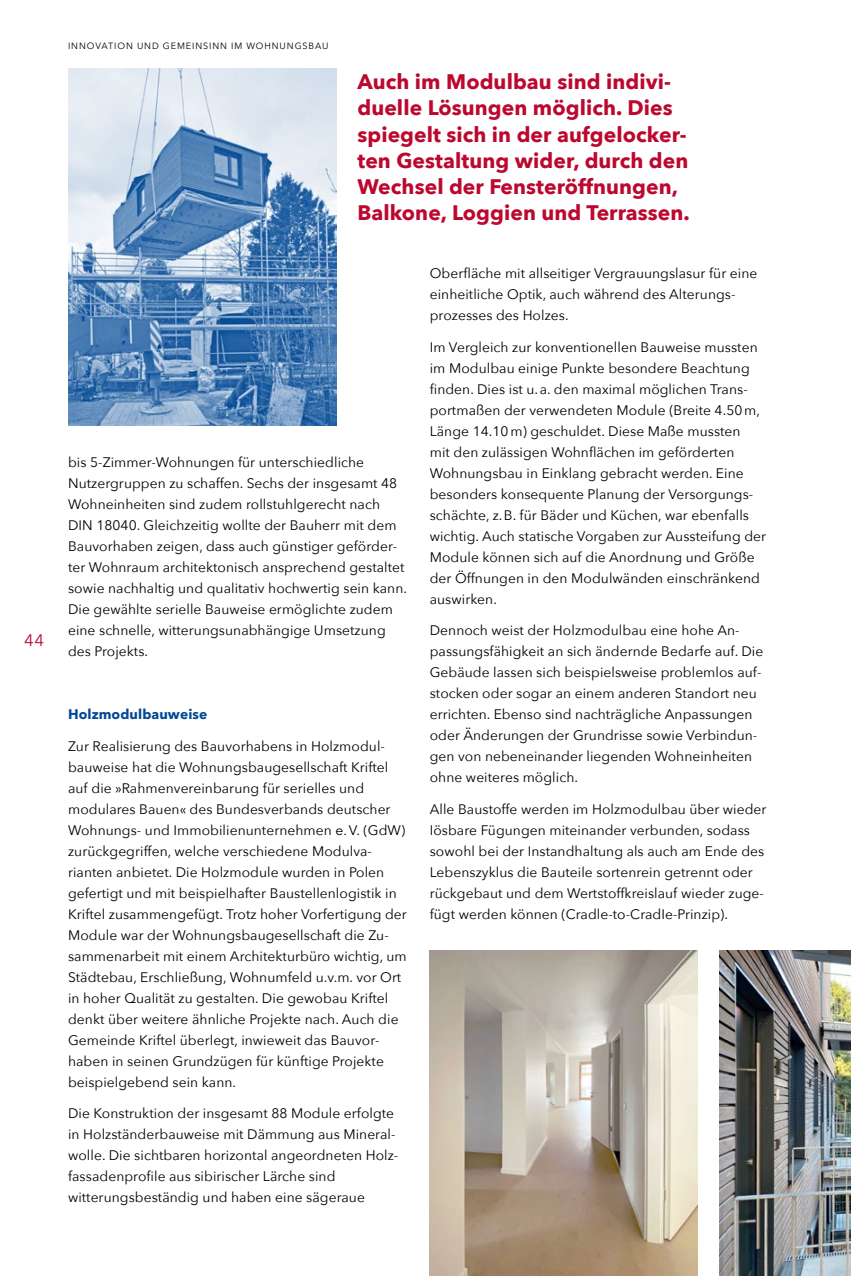
<style>
.page{position:relative;width:851px;height:1276px;background:#fff}
.page>*{position:absolute;margin:0;border:0;box-sizing:border-box;transform-origin:0 0}
.Rotes_Zitat{font:700 21px/26.2px "Avenir Next";letter-spacing:.005em;color:#bc082f}
.t1{font:16.5px "Avenir Next LT Pro";color:#bc082f}
.Fließtext_ohne_Einzug_-_9_2_Pt{font:13.8px/21px "Avenir Next";letter-spacing:.005em;color:#000}
.Subheadline_Fließtext_9_2_Pt{font:700 13.8px "Avenir Next LT Pro";letter-spacing:.005em;color:#004996}
.t2{font:9px "Avenir Next LT Pro";letter-spacing:.1em;color:#000}
.s1{font-family:"Avenir Next LT Pro"}
</style>
<div class="page">
<img style="left:719px;top:950px;width:131px;height:326px">
<img style="left:429px;top:950px;width:268px;height:326px">
<img style="left:68px;top:68px;width:268px;height:357px">
<p class="t1" style="left:24px;top:630px;width:21px">44</p>
<p class="t2" style="left:68px;top:41px;width:262px">INNOVATION UND GEMEINSINN IM WOHNUNGSBAU</p>
<p class="Rotes_Zitat" style="left:357px;top:68px;width:334px">Auch im Modulbau sind indivi&shy;duelle Lösungen möglich. Dies spiegelt sich in der aufgelocker&shy;ten Gestaltung wider, durch den<br>Wechsel der Fensteröffnungen,<br>Balkone, Loggien und Terrassen.</p>
<p class="Fließtext_ohne_Einzug_-_9_2_Pt" style="left:68px;top:451px;width:340px">bis 5-Zimmer-Wohnungen für unterschiedliche Nutzergruppen zu schaffen. Sechs der insgesamt 48<br>Wohneinheiten sind zudem rollstuhlgerecht nach DIN 18040. Gleichzeitig wollte der Bauherr mit dem Bauvorhaben zeigen, dass auch günstiger geförder&shy;ter Wohnraum architektonisch ansprechend gestaltet sowie nachhaltig und qualitativ hochwertig sein kann.<br>Die gewählte serielle Bauweise ermöglichte zudem eine schnelle, witterungsunabhängige Umsetzung des Projekts.</p>
<p class="Subheadline_Fließtext_9_2_Pt" style="left:68px;top:706px;width:141px">Holzmodulbauweise</p>
<p class="Fließtext_ohne_Einzug_-_9_2_Pt" style="left:68px;top:735px;width:340px">Zur Realisierung des Bauvorhabens in Holzmodul&shy;bauweise hat die Wohnungsbaugesellschaft Kriftel auf die »Rahmenvereinbarung für serielles und modulares Bauen« des Bundesverbands deutscher Wohnungs- und Immobilienunternehmen <span class="s1">e.V.</span> (GdW) zurückgegriffen, welche verschiedene Modulva&shy;rianten anbietet. Die Holzmodule wurden in Polen gefertigt und mit beispielhafter Baustellenlogistik in Kriftel zusammengefügt. Trotz hoher Vorfertigung der Module war der Wohnungsbaugesellschaft die Zu&shy;sammenarbeit mit einem Architekturbüro wichtig, um Städtebau, Erschließung, Wohnumfeld u.v.m. vor Ort in hoher Qualität zu gestalten. Die gewobau Kriftel denkt über weitere ähnliche Projekte nach. Auch die Gemeinde Kriftel überlegt, inwieweit das Bauvor&shy;haben in seinen Grundzügen für künftige Projekte beispielgebend sein kann.</p>
<p class="Fließtext_ohne_Einzug_-_9_2_Pt" style="left:68px;top:1102px;width:332px">Die Konstruktion der insgesamt 88 Module erfolgte in Holzständerbauweise mit Dämmung aus Mineral&shy;wolle. Die sichtbaren horizontal angeordneten Holz&shy;fassadenprofile aus sibirischer Lärche sind witterungsbeständig und haben eine sägeraue</p>
<p class="Fließtext_ohne_Einzug_-_9_2_Pt" style="left:429px;top:262px;width:329px">Oberfläche mit allseitiger Vergrauungslasur für eine einheitliche Optik, auch während des Alterungs&shy;prozesses des Holzes.</p>
<p class="Fließtext_ohne_Einzug_-_9_2_Pt" style="left:429px;top:336px;width:338px">Im Vergleich zur konventionellen Bauweise mussten im Modulbau einige Punkte besondere Beachtung finden. Dies ist u.a. den maximal möglichen Trans&shy;portmaßen der verwendeten Module (Breite 4.50m, Länge 14.10m) geschuldet. Diese Maße mussten<br>mit den zulässigen Wohnflächen im geförderten Wohnungsbau in Einklang gebracht werden. Eine besonders konsequente Planung der Versorgungs&shy;schächte, z.B. für Bäder und Küchen, war ebenfalls wichtig. Auch statische Vorgaben zur Aussteifung der Module können sich auf die Anordnung und Größe der Öffnungen in den Modulwänden einschränkend auswirken.</p>
<p class="Fließtext_ohne_Einzug_-_9_2_Pt" style="left:429px;top:619px;width:335px">Dennoch weist der Holzmodulbau eine hohe An&shy;passungsfähigkeit an sich ändernde Bedarfe auf. Die Gebäude lassen sich beispielsweise problemlos auf&shy;stocken oder sogar an einem anderen Standort neu errichten. Ebenso sind nachträgliche Anpassungen oder Änderungen der Grundrisse sowie Verbindun&shy;gen von nebeneinander liegenden Wohneinheiten ohne weiteres möglich.</p>
<p class="Fließtext_ohne_Einzug_-_9_2_Pt" style="left:429px;top:798px;width:338px">Alle Baustoffe werden im Holzmodulbau über wieder Iösbare Fügungen miteinander verbunden, sodass sowohl bei der Instandhaltung als auch am Ende des Lebenszyklus die Bauteile sortenrein getrennt oder rückgebaut und dem Wertstoffkreislauf wieder zuge&shy;fügt werden können (Cradle-to-CradIe-Prinzip).</p>
</div>
